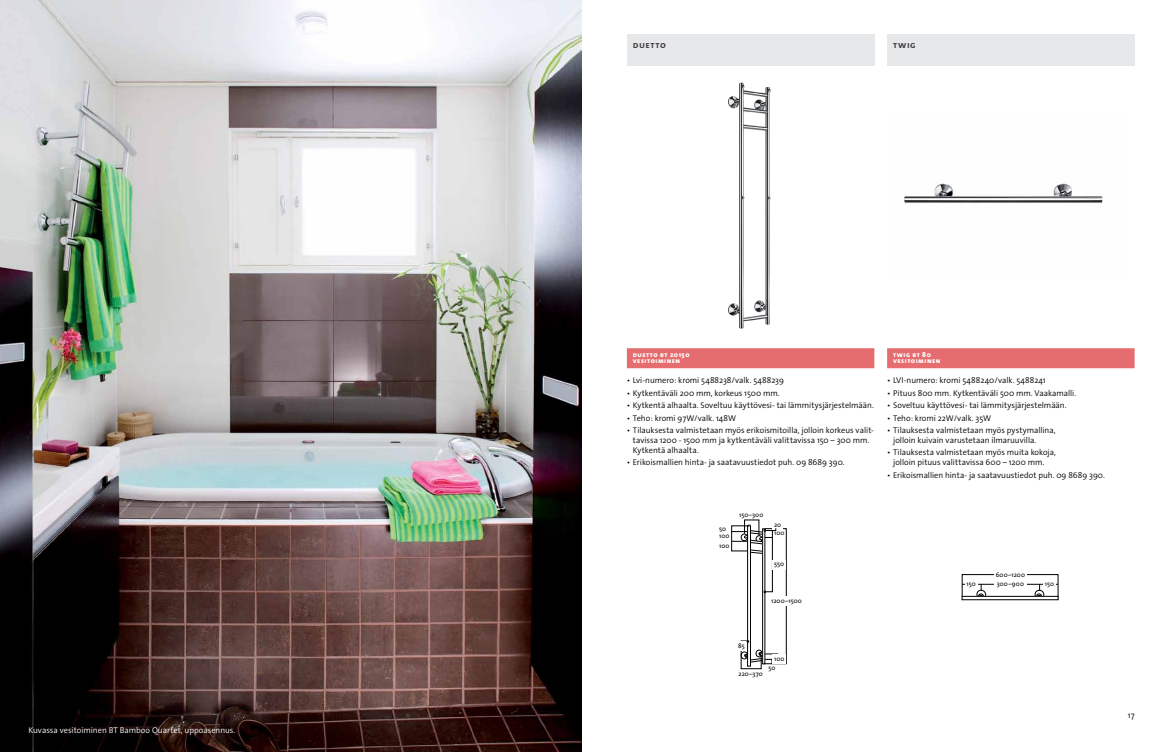
<style>
.page{position:relative;width:1163px;height:752px;background:#fff}
.page>*{position:absolute;margin:0;border:0;box-sizing:border-box;transform-origin:0 0}
.t1{font:9.5px "The Sans Bold Caps";letter-spacing:.06em;color:#414042}
.t2{font:300 8.4px/9.7px "The Sans";letter-spacing:-.005em;color:#000}
.t3{font:300 8.4px "The Sans";color:#fff}
.t4{font:7px/6.5px "The Sans Extra Bold Caps";letter-spacing:.07em;color:#fff}
.t5{font:6.5px "The Sans";letter-spacing:.01em;color:#000}
.s1{font-family:"The Sans";font-weight:800}
</style>
<div class="page">
<img style="left:0;top:0;width:581px;height:751px">
<div style="left:626px;top:34px;width:248px;height:32px;background:#e7e8e9"></div>
<div style="left:887px;top:34px;width:247px;height:32px;background:#e7e8e9"></div>
<div style="left:626px;top:348px;width:248px;height:20px;background:#e56d70"></div>
<div style="left:887px;top:348px;width:247px;height:20px;background:#e56d70"></div>
<img style="left:728px;top:82px;width:43px;height:247px">
<img style="left:904px;top:183px;width:199px;height:20px">
<div style="left:747px;top:525px;width:3px;height:141px;border:1px solid #000"></div>
<div style="left:762px;top:528px;width:3px;height:135px;border:1px solid #000"></div>
<div style="left:961px;top:596px;width:97px;height:3px;border:1px solid #000"></div>
<svg style="left:731px;top:519px;width:45px;height:73px"></svg>
<svg style="left:740px;top:640px;width:38px;height:28px"></svg>
<div style="left:772px;top:654px;width:13px;height:9px;background:#fff"></div>
<div style="left:961px;top:574px;width:96px;height:22px;border:1px solid #000"></div>
<hr style="left:961px;top:583px;width:96px;height:1px;background:#000">
<div style="left:994px;top:570px;width:32px;height:6px;background:#fff"></div>
<div style="left:994px;top:579px;width:32px;height:7px;background:#fff"></div>
<svg style="left:975px;top:584px;width:11px;height:15px"></svg>
<svg style="left:1034px;top:584px;width:10px;height:15px"></svg>
<div style="left:964px;top:579px;width:13px;height:9px;background:#fff"></div>
<div style="left:1043px;top:579px;width:12px;height:9px;background:#fff"></div>
<div style="left:736px;top:641px;width:10px;height:9px;background:#fff"></div>
<p class="t3" style="left:28px;top:722px;width:208px">Kuvassa vesitoiminen BT Bamboo Quartet, uppoasennus.</p>
<p class="t1" style="left:632px;top:37px;width:35px">duetto</p>
<p class="t1" style="left:893px;top:37px;width:24px">twig</p>
<p class="t4" style="left:632px;top:351px;width:58px">duetto bt <span class="s1">20150 </span>vesitoiminen</p>
<p class="t2" style="left:626px;top:375px;width:159px">• Lvi-numero: kromi 5488238/valk. 5488239</p>
<p class="t2" style="left:626px;top:387px;width:154px">• Kytkentäväli 200 mm, korkeus 1500 mm.</p>
<p class="t2" style="left:626px;top:400px;width:248px">• Kytkentä alhaalta. Soveltuu käyttövesi- tai lämmitysjärjestelmään.</p>
<p class="t2" style="left:626px;top:412px;width:111px">• Teho: kromi 97W/valk. 148W</p>
<p class="t2" style="left:632px;top:425px;width:242px;text-indent:-6px">• Tilauksesta valmistetaan myös erikoismitoilla, jolloin korkeus valit&shy;tavissa 1200 - 1500 mm ja kytkentäväli valittavissa 150 – 300 mm.<br>Kytkentä alhaalta.</p>
<p class="t2" style="left:626px;top:457px;width:219px">• Erikoismallien hinta- ja saatavuustiedot puh. 09 8689 390.</p>
<p class="t5" style="left:719px;top:522px;width:9px">50</p>
<p class="t5" style="left:719px;top:530px;width:12px">100</p>
<p class="t5" style="left:719px;top:540px;width:12px">100</p>
<p class="t5" style="left:739px;top:509px;width:26px">150–300</p>
<p class="t5" style="left:774px;top:518px;width:9px">20</p>
<p class="t5" style="left:774px;top:527px;width:12px">100</p>
<p class="t5" style="left:774px;top:558px;width:12px">550</p>
<p class="t5" style="left:771px;top:594px;width:32px">1200–1500</p>
<p class="t4" style="left:893px;top:351px;width:49px">twig bt <span class="s1">80 </span>vesitoiminen</p>
<p class="t2" style="left:887px;top:375px;width:160px">• LVI-numero: kromi 5488240/valk. 5488241</p>
<p class="t2" style="left:887px;top:387px;width:190px">• Pituus 800 mm. Kytkentäväli 500 mm. Vaakamalli.</p>
<p class="t2" style="left:887px;top:400px;width:181px">• Soveltuu käyttövesi- tai lämmitysjärjestelmään.</p>
<p class="t2" style="left:887px;top:412px;width:105px">• Teho: kromi 22W/valk. 35W</p>
<p class="t2" style="left:893px;top:425px;width:164px;text-indent:-6px">• Tilauksesta valmistetaan myös pystymallina, jolloin kuivain varustetaan ilmaruuvilla.</p>
<p class="t2" style="left:893px;top:447px;width:164px;text-indent:-6px">• Tilauksesta valmistetaan myös muita kokoja, jolloin pituus valittavissa 600 – 1200 mm.</p>
<p class="t2" style="left:887px;top:469px;width:219px">• Erikoismallien hinta- ja saatavuustiedot puh. 09 8689 390.</p>
<p class="t5" style="left:995px;top:569px;width:31px">600–1200</p>
<p class="t5" style="left:966px;top:578px;width:11px">150</p>
<p class="t5" style="left:996px;top:578px;width:29px">300–900</p>
<p class="t5" style="left:1044px;top:578px;width:11px">150</p>
<p class="t5" style="left:738px;top:640px;width:8px">85</p>
<p class="t5" style="left:774px;top:652px;width:12px">100</p>
<p class="t5" style="left:768px;top:662px;width:9px">50</p>
<p class="t5" style="left:738px;top:668px;width:26px">220–370</p>
<p class="t2" style="left:1127px;top:710px;width:8px">17</p>
</div>
